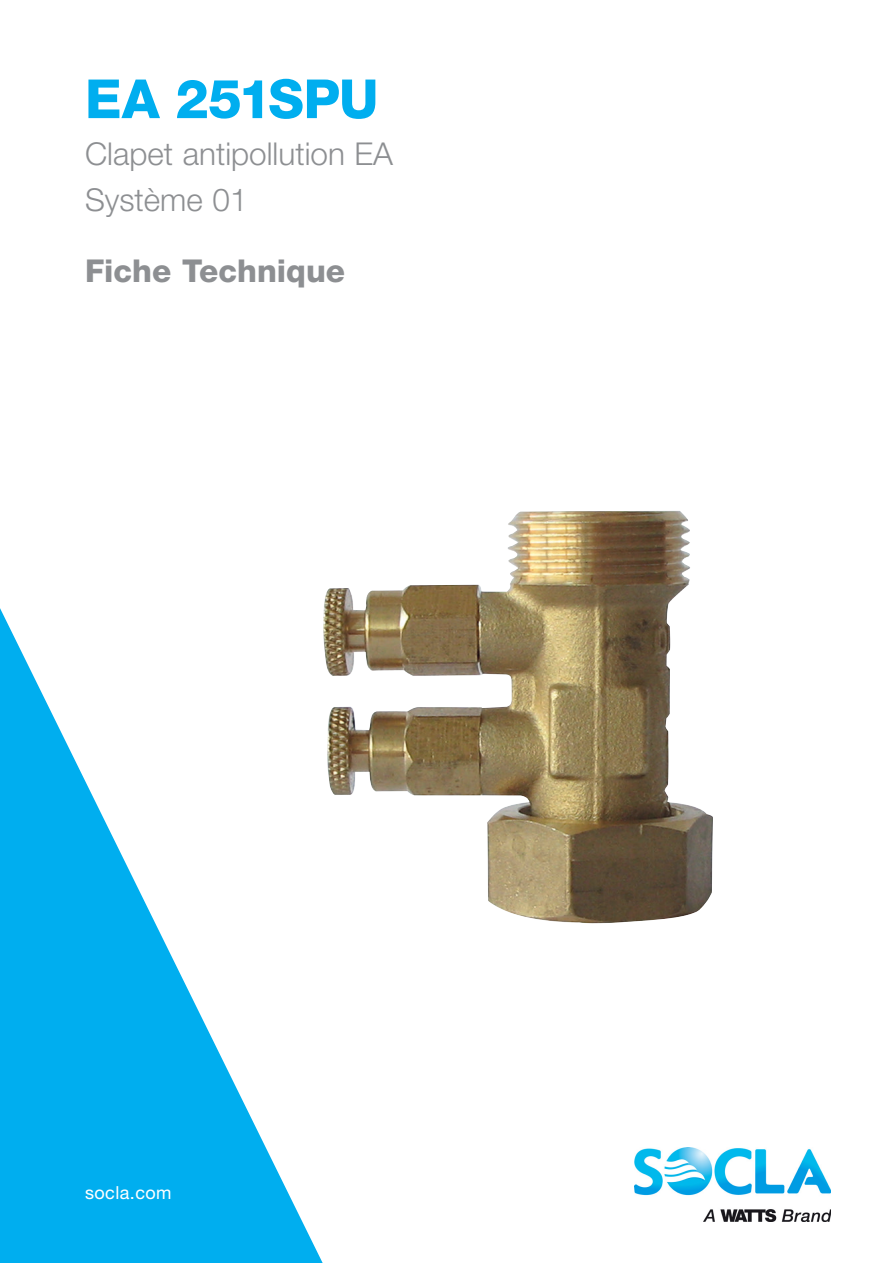
<style>
.page{position:relative;width:893px;height:1263px;background:#fff}
.page>*{position:absolute;margin:0;border:0;box-sizing:border-box;transform-origin:0 0}
.t1{font:800 54px "Helvetica Neue LT Std";letter-spacing:-.02em;color:#00aeef}
.t2{font:300 31.5px/46.5px "Helvetica Neue LT Std";color:#8d8f92}
.t3{font:800 31.5px "Helvetica Neue LT Std";color:#8d8f92}
.t4{font:18px "Helvetica Neue LT Std";letter-spacing:.025em;color:#fff}
</style>
<div class="page">
<img style="left:634px;top:1147px;width:196px;height:75px">
<svg style="left:0;top:608px;width:323px;height:655px"></svg>
<img style="left:322px;top:511px;width:391px;height:414px">
<h1 class="t1" style="left:85px;top:67px;width:295px">EA 251SPU</h1>
<p class="t2" style="left:85px;top:129px;width:310px">Clapet antipollution EA<br>Système 01</p>
<p class="t3" style="left:85px;top:252px;width:262px">Fiche Technique</p>
<p class="t4" style="left:85px;top:1182px;width:88px">socla.com</p>
</div>
